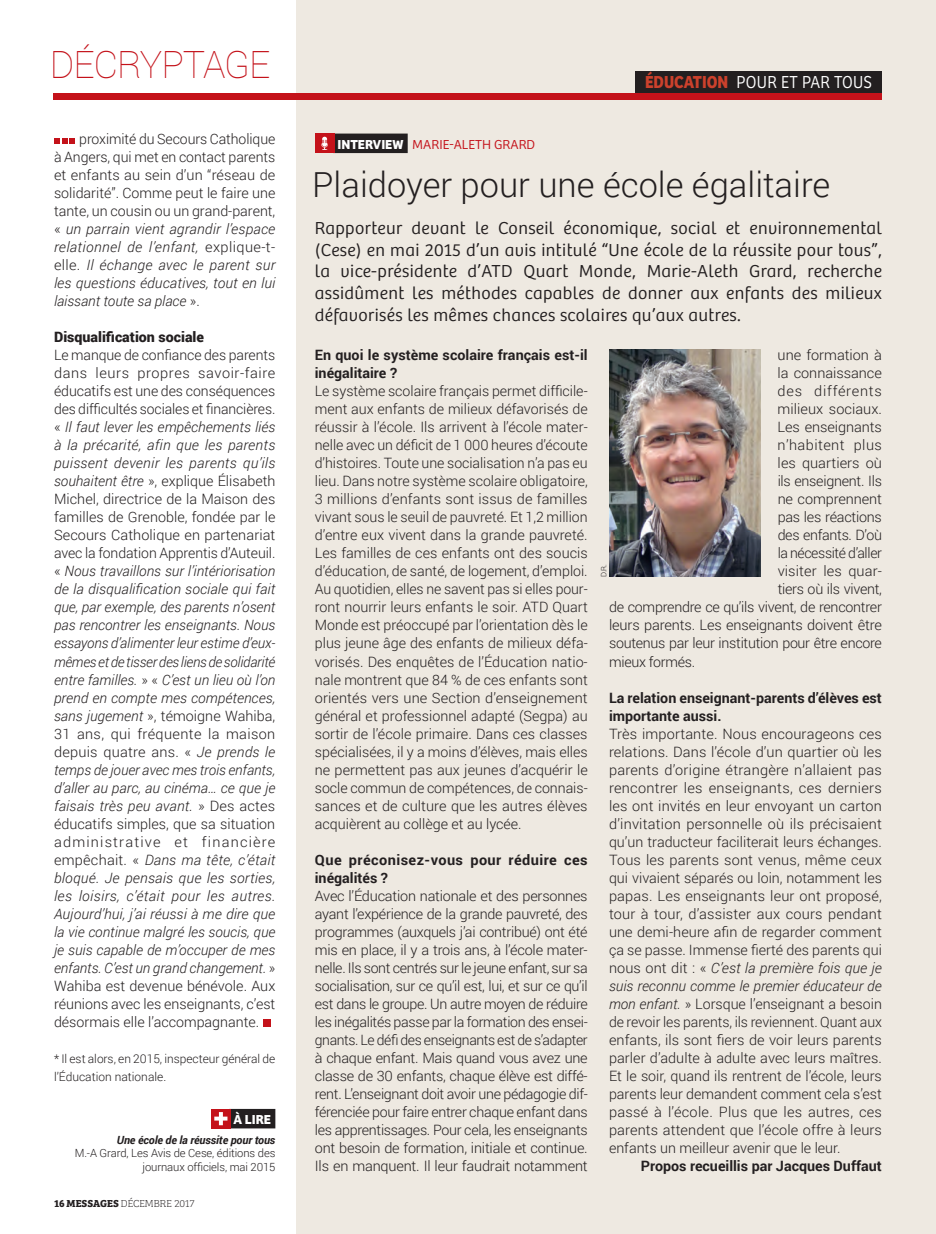
<style>
.page{position:relative;width:936px;height:1234px;background:#fff}
.page>*{position:absolute;margin:0;border:0;box-sizing:border-box;transform-origin:0 0}
.t1{font:100 37.5px "Roboto";letter-spacing:-.025em;color:#c4121a}
.t2{font:300 34.5px "Roboto";color:#231f20}
.t3{font:300 18px/21.8px "Bree";letter-spacing:.02em;color:#231f20;text-align:justify}
.t4{font:300 18px "Bree";letter-spacing:.02em;color:#fff;scale:.9 1}
.t5{font:300 14.25px/18px "Roboto";letter-spacing:-.01em;color:#231f20;text-align:justify}
.t6{font:italic 300 14.25px/18px "Roboto";color:#231f20;text-align:justify}
.t7{font:700 14.25px/18px "Roboto";color:#231f20}
.t8{font:700 14.25px/18px "Roboto";letter-spacing:.03em;color:#231f20}
.t9{font:900 14.25px "Roboto";color:#231f20}
.t10{font:300 14.25px "Roboto";letter-spacing:.01em;color:#231f20}
.t11{font:300 14.25px "Roboto";letter-spacing:.03em;color:#231f20}
.t12{font:300 14.25px "Roboto";letter-spacing:.05em;color:#231f20}
.t13{font:300 13.5px "Bree";color:#c4121a}
.t14{font:700 13.5px "Bree";color:#fff}
.t15{font:300 12px/18px "Roboto";color:#231f20}
.t16{font:300 11.25px/13.5px "Roboto";letter-spacing:-.01em;color:#231f20;text-align:right}
.t17{font:italic 700 11.25px "Roboto";letter-spacing:-.01em;color:#231f20}
.t18{font:10.5px "Bree Serif Th";color:#231f20}
.t19{font:300 7.5px "Roboto";color:#231f20}
.s1{font-style:italic}
.s2{font-style:normal}
.s3{font-family:"Bree Serif";font-weight:700}
.s4{font-weight:700;color:#fff}
.s5{font-weight:700;color:#cc412c}
</style>
<div class="page">
<div style="left:296px;top:0;width:639px;height:1233px;background:#eee9e1"></div>
<div style="left:635px;top:71px;width:246px;height:23px;background:#231f20"></div>
<div style="left:333px;top:133px;width:74px;height:20px;background:#231f20"></div>
<div style="left:315px;top:133px;width:20px;height:20px;background:#c4121a"></div>
<div style="left:54px;top:94px;width:827px;height:6px;background:#c4121a"></div>
<svg style="left:321px;top:137px;width:7px;height:13px"></svg>
<div style="left:263px;top:1018px;width:8px;height:8px;background:#c4121a"></div>
<img style="left:609px;top:349px;width:151px;height:227px">
<svg style="left:54px;top:138px;width:21px;height:6px"></svg>
<div style="left:229px;top:1108px;width:46px;height:20px;background:#231f20"></div>
<div style="left:211px;top:1108px;width:20px;height:20px;background:#c4121a"></div>
<svg style="left:214px;top:1112px;width:13px;height:12px"></svg>
<h1 class="t1" style="left:50px;top:39px;width:222px">DÉCRYPTAGE</h1>
<p class="t5" style="left:54px;top:129px;width:223px;text-indent:25px">proximité du Secours Catholique à Angers, qui met en contact parents et enfants au sein d’un “réseau de solidarité”. Comme peut le faire une tante, un cousin ou un grand-parent, « <span class="s1">un parrain vient agrandir l’espace relationnel de l’enfant,</span> explique-t&shy;elle. <span class="s1">Il échange avec le parent sur les questions éducatives, tout en lui laissant toute sa place</span> ».</p>
<p class="t9" style="left:54px;top:327px;width:151px">Disqualification sociale</p>
<p class="t6" style="left:54px;top:345px;width:223px"><span class="s2">Le manque de confiance des parents dans leurs propres savoir-faire éducatifs est une des conséquences des difficultés sociales et financières. «</span> Il faut lever les empêchements liés à la précarité, afin que les parents puissent devenir les parents qu’ils souhaitent être <span class="s2">», explique Élisabeth Michel, directrice de la Maison des familles de Grenoble, fondée par le Secours Catholique en partenariat avec la fondation Apprentis d’Auteuil. «</span> Nous travaillons sur l’intériorisation de la disqualification sociale qui fait que, par exemple, des parents n’osent pas rencontrer les enseignants. Nous essayons d’alimenter leur estime d’eux&shy;mêmes et de tisser des liens de solidarité entre familles. <span class="s2">» «</span> C’est un lieu où l’on prend en compte mes compétences, sans jugement <span class="s2">», témoigne Wahiba, 31 ans, qui fréquente la maison depuis quatre ans. «</span> Je prends le temps de jouer avec mes trois enfants, d’aller au parc, au cinéma… ce que je faisais très peu avant. <span class="s2">» Des actes éducatifs simples, que sa situation administrative et financière empêchait. «</span> Dans ma tête, c’était bloqué. Je pensais que les sorties, les loisirs, c’était pour les autres.<br>Aujourd’hui, j’ai réussi à me dire que la vie continue malgré les soucis, que je suis capable de m’occuper de mes enfants. C’est un grand changement. <span class="s2">» Wahiba est devenue bénévole. Aux réunions avec les enseignants, c’est désormais elle l’accompagnante.</span></p>
<p class="t15" style="left:54px;top:1048px;width:223px">* Il est alors, en 2015, inspecteur général de l’Éducation nationale.</p>
<p class="t14" style="left:233px;top:1111px;width:26px">à lire</p>
<p class="t17" style="left:117px;top:1131px;width:160px">Une école de la réussite pour tous</p>
<p class="t16" style="left:75px;top:1145px;width:202px">M.-A Grard, Les Avis de Cese, éditions des journaux officiels, mai 2015</p>
<p class="t18" style="left:54px;top:1195px;width:142px"><span class="s3">16 MESSAGES</span> DÉCEMBRE 2017</p>
<p class="t13" style="left:337px;top:136px;width:199px"><span class="s4">INTERVIEW</span> Marie-Aleth Grard</p>
<p class="t4" style="left:645px;top:72px;width:254px"><span class="s5">ÉDUCATION</span> POUR ET PAR TOUS</p>
<h2 class="t2" style="left:312px;top:160px;width:519px">Plaidoyer pour une école égalitaire</h2>
<p class="t3" style="left:315px;top:217px;width:568px">Rapporteur devant le Conseil économique, social et environnemental (Cese) en mai 2015 d’un avis intitulé “Une école de la réussite pour tous”, la vice-présidente d’ATD Quart Monde, Marie-Aleth Grard, recherche assidûment les méthodes capables de donner aux enfants des milieux défavorisés les mêmes chances scolaires qu’aux autres.</p>
<p class="t7" style="left:315px;top:345px;width:274px">En quoi le système scolaire français est-il inégalitaire ?</p>
<p class="t5" style="left:315px;top:381px;width:274px">Le système scolaire français permet difficile&shy;ment aux enfants de milieux défavorisés de réussir à l’école. Ils arrivent à l’école mater&shy;nelle avec un déficit de 1 000 heures d’écoute d’histoires. Toute une socialisation n’a pas eu lieu. Dans notre système scolaire obligatoire, 3 millions d’enfants sont issus de familles vivant sous le seuil de pauvreté. Et 1,2 million d’entre eux vivent dans la grande pauvreté.<br>Les familles de ces enfants ont des soucis d’éducation, de santé, de logement, d’emploi.<br>Au quotidien, elles ne savent pas si elles pour&shy;ront nourrir leurs enfants le soir. ATD Quart Monde est préoccupé par l’orientation dès le plus jeune âge des enfants de milieux défa&shy;vorisés. Des enquêtes de l’Éducation natio&shy;nale montrent que 84 % de ces enfants sont orientés vers une Section d’enseignement général et professionnel adapté (Segpa) au sortir de l’école primaire. Dans ces classes spécialisées, il y a moins d’élèves, mais elles ne permettent pas aux jeunes d’acquérir le socle commun de compétences, de connais&shy;sances et de culture que les autres élèves acquièrent au collège et au lycée.</p>
<p class="t8" style="left:315px;top:849px;width:274px">Que préconisez-vous pour réduire ces inégalités ?</p>
<p class="t5" style="left:315px;top:885px;width:274px">Avec l’Éducation nationale et des personnes ayant l’expérience de la grande pauvreté, des programmes (auxquels j’ai contribué) ont été mis en place, il y a trois ans, à l’école mater&shy;nelle. Ils sont centrés sur le jeune enfant, sur sa socialisation, sur ce qu’il est, lui, et sur ce qu’il est dans le groupe. Un autre moyen de réduire les inégalités passe par la formation des ensei&shy;gnants. Le défi des enseignants est de s’adapter à chaque enfant. Mais quand vous avez une classe de 30 enfants, chaque élève est diffé&shy;rent. L’enseignant doit avoir une pédagogie dif&shy;férenciée pour faire entrer chaque enfant dans les apprentissages. Pour cela, les enseignants ont besoin de formation, initiale et continue.<br>Ils en manquent. Il leur faudrait notamment</p>
<p class="t5" style="left:777px;top:345px;width:106px">une formation à</p>
<p class="t5" style="left:777px;top:363px;width:106px">la connaissance</p>
<p class="t12" style="left:777px;top:381px;width:106px">des différents</p>
<p class="t5" style="left:777px;top:399px;width:106px">milieux sociaux.</p>
<p class="t5" style="left:777px;top:417px;width:106px">Les enseignants</p>
<p class="t11" style="left:777px;top:435px;width:106px">n’habitent plus</p>
<p class="t5" style="left:777px;top:453px;width:106px">les quartiers où</p>
<p class="t5" style="left:777px;top:471px;width:106px">ils enseignent. Ils</p>
<p class="t5" style="left:777px;top:489px;width:106px">ne comprennent</p>
<p class="t5" style="left:777px;top:507px;width:106px">pas les réactions</p>
<p class="t5" style="left:777px;top:525px;width:106px">des enfants. D’où</p>
<p class="t5" style="left:777px;top:543px;width:106px">la nécessité d’aller</p>
<p class="t10" style="left:777px;top:561px;width:106px">visiter les quar-</p>
<p class="t5" style="left:777px;top:579px;width:106px">tiers où ils vivent,</p>
<p class="t5" style="left:609px;top:597px;width:274px">de comprendre ce qu’ils vivent, de rencontrer</p>
<p class="t5" style="left:609px;top:615px;width:274px">leurs parents. Les enseignants doivent être</p>
<p class="t5" style="left:609px;top:633px;width:274px">soutenus par leur institution pour être encore</p>
<p class="t5" style="left:609px;top:651px;width:88px">mieux formés.</p>
<p class="t7" style="left:609px;top:687px;width:274px">La relation enseignant-parents d’élèves est importante aussi.</p>
<p class="t5" style="left:609px;top:723px;width:274px">Très importante. Nous encourageons ces relations. Dans l’école d’un quartier où les parents d’origine étrangère n’allaient pas rencontrer les enseignants, ces derniers les ont invités en leur envoyant un carton d’invitation personnelle où ils précisaient qu’un traducteur faciliterait leurs échanges.<br>Tous les parents sont venus, même ceux qui vivaient séparés ou loin, notamment les papas. Les enseignants leur ont proposé, tour à tour, d’assister aux cours pendant une demi-heure afin de regarder comment ça se passe. Immense fierté des parents qui nous ont dit : « <span class="s1">C’est la première fois que je suis reconnu comme le premier éducateur de mon enfant.</span> » Lorsque l’enseignant a besoin de revoir les parents, ils reviennent. Quant aux enfants, ils sont fiers de voir leurs parents parler d’adulte à adulte avec leurs maîtres.<br>Et le soir, quand ils rentrent de l’école, leurs parents leur demandent comment cela s’est passé à l’école. Plus que les autres, ces parents attendent que l’école offre à leurs enfants un meilleur avenir que le leur.</p>
<p class="t7" style="left:640px;top:1155px;width:242px">Propos recueillis par Jacques Duffaut</p>
<p class="t19" style="left:598px;top:577px;width:15px;rotate:-90deg">D.R.</p>
</div>
